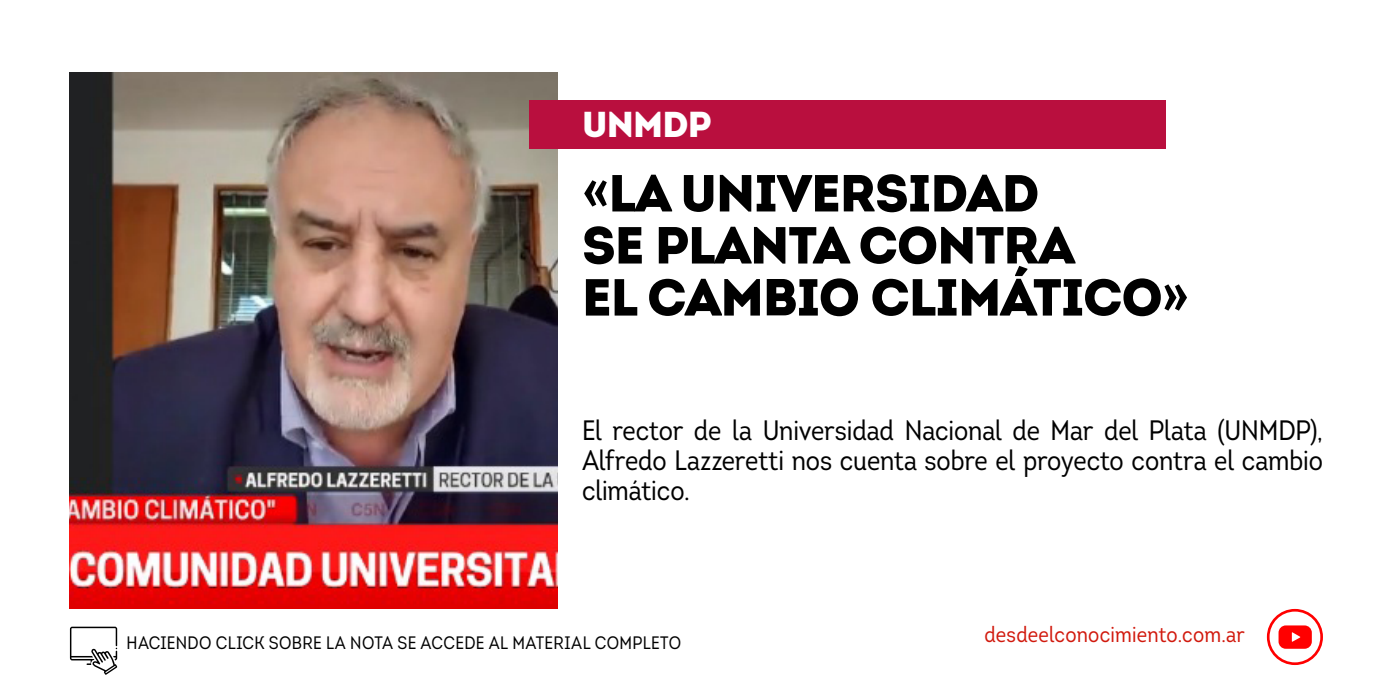
<style>
.page{position:relative;width:1395px;height:681px;background:#fff}
.page>*{position:absolute;margin:0;border:0;box-sizing:border-box;transform-origin:0 0}
.t1{font:900 52px/52px "Intro";letter-spacing:-.02em;color:#000}
.t2{font:900 36px "Intro";letter-spacing:-.02em;color:#fff}
.t3{font:28px/30px "Intro Cond";letter-spacing:-.005em;color:#000;text-align:justify}
.t4{font:22px "Intro Cond";letter-spacing:.01em;color:#d1190d}
.t5{font:18px "Intro Cond";letter-spacing:.02em;color:#000}
</style>
<div class="page">
<img style="left:70px;top:72px;width:488px;height:536px">
<svg style="left:70px;top:626px;width:47px;height:48px"></svg>
<div style="left:529px;top:100px;width:636px;height:49px;background:#b90f3e"></div>
<div style="left:1267px;top:608px;width:56px;height:56px;border:3px solid #f00;border-radius:50%"></div>
<svg style="left:1278px;top:625px;width:34px;height:23px"></svg>
<p class="t2" style="left:582px;top:101px;width:131px">UNMDP</p>
<h1 class="t1" style="left:582px;top:166px;width:609px">«LA UNIVERSIDAD<br>SE PLANTA CONTRA<br>EL CAMBIO CLIMÁTICO»</h1>
<p class="t3" style="left:582px;top:415px;width:742px">El rector de la Universidad Nacional de Mar del Plata (UNMDP), Alfredo Lazzeretti nos cuenta sobre el proyecto contra el cambio climático.</p>
<p class="t5" style="left:127px;top:631px;width:556px">HACIENDO CLICK SOBRE LA NOTA SE ACCEDE AL MATERIAL COMPLETO</p>
<p class="t4" style="left:984px;top:620px;width:262px">desdeelconocimiento.com.ar</p>
</div>
